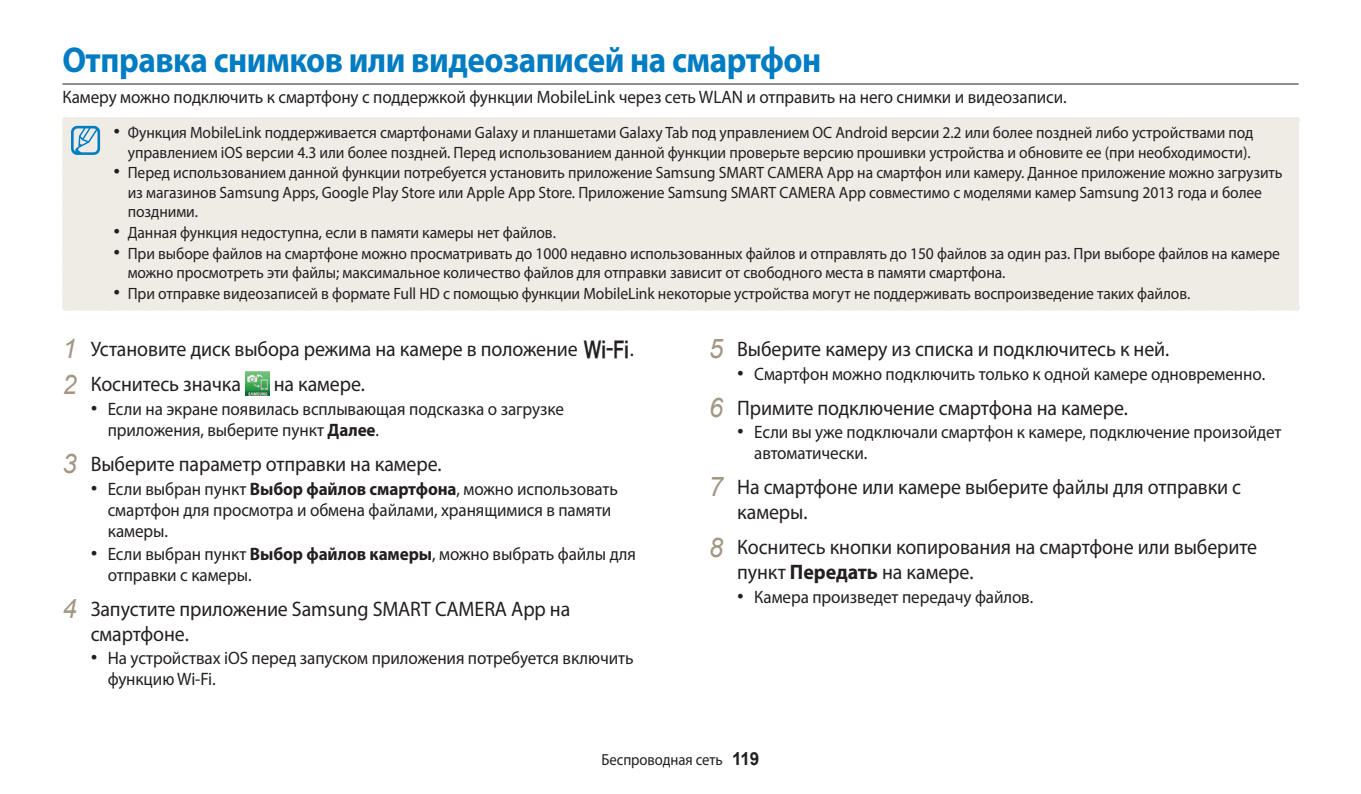
<style>
.page{position:relative;width:1361px;height:794px;background:#fff}
.page>*{position:absolute;margin:0;border:0;box-sizing:border-box;transform-origin:0 0}
.t1{font:700 36px "Myriad Pro";letter-spacing:-.015em;color:#007cc2;scale:.92 1}
.t2{font:21px/25px "Myriad Pro";letter-spacing:-.005em;color:#231f20;scale:.95 1}
.t3{font:18px/21px "Myriad Pro";letter-spacing:-.005em;color:#231f20;scale:.95 1}
.t4{font:16.4px/19.4px "Myriad Pro";letter-spacing:-.005em;color:#231f20;scale:.95 1}
.t5{font:16px "Myriad Pro";letter-spacing:-.005em;color:#231f20;scale:.92 1}
.s1{font-family:"Arial";font-size:19px}
.s2{font-family:"Arial";font-style:italic;font-size:27px;color:#a39783}
.s3{font-weight:700}
.s4{font-family:"WB800 F"}
.s5{font-family:"Arial";font-weight:700;font-size:18px}
</style>
<div class="page">
<hr style="left:62px;top:84px;width:1236px;height:1px;background:#231f20">
<div style="left:68px;top:123px;width:1225px;height:182px;background:#efece6"></div>
<div style="left:65px;top:117px;width:46px;height:6px;background:#efece6"></div>
<div style="left:62px;top:120px;width:6px;height:188px;background:#efece6"></div>
<div style="left:111px;top:117px;width:1185px;height:6px;background:#efece6"></div>
<div style="left:1293px;top:120px;width:6px;height:188px;background:#efece6"></div>
<div style="left:65px;top:305px;width:46px;height:6px;background:#efece6"></div>
<div style="left:111px;top:305px;width:1185px;height:6px;background:#efece6"></div>
<svg style="left:62px;top:117px;width:41px;height:172px"></svg>
<img style="left:245px;top:372px;width:25px;height:24px">
<h1 class="t1" style="left:62px;top:47px;width:826px">Отправка снимков или видеозаписей на смартфон</h1>
<p class="t3" style="left:62px;top:88px;width:1058px">Камеру можно подключить к смартфону с поддержкой функции MobileLink через сеть WLAN и отправить на него снимки и видеозаписи.</p>
<p class="t4" style="left:114px;top:125px;width:1201px;text-align:right"><span class="s1">•</span> Функция MobileLink поддерживается смартфонами Galaxy и планшетами Galaxy Tab под управлением ОС Android версии 2.2 или более поздней либо устройствами под управлением iOS версии 4.3 или более поздней. Перед использованием данной функции проверьте версию прошивки устройства и обновите ее (при необходимости).</p>
<p class="t4" style="left:128px;top:165px;width:1217px;text-indent:-14px"><span class="s1">•</span> Перед использованием данной функции потребуется установить приложение Samsung SMART CAMERA App на смартфон или камеру. Данное приложение можно загрузить из магазинов Samsung Apps, Google Play Store или Apple App Store. Приложение Samsung SMART CAMERA App совместимо с моделями камер Samsung 2013 года и более поздними.</p>
<p class="t4" style="left:114px;top:224px;width:467px"><span class="s1">•</span> Данная функция недоступна, если в памяти камеры нет файлов.</p>
<p class="t4" style="left:128px;top:245px;width:1214px;text-indent:-14px"><span class="s1">•</span> При выборе файлов на смартфоне можно просматривать до 1000 недавно использованных файлов и отправлять до 150 файлов за один раз. При выборе файлов на камере можно просмотреть эти файлы; максимальное количество файлов для отправки зависит от свободного места в памяти смартфона.</p>
<p class="t4" style="left:114px;top:285px;width:1135px"><span class="s1">•</span> При отправке видеозаписей в формате Full HD с помощью функции MobileLink некоторые устройства могут не поддерживать воспроизведение таких файлов.</p>
<p class="t2" style="left:709px;top:339px;width:486px"><span class="s2">5</span> Выберите камеру из списка и подключитесь к ней.</p>
<p class="t3" style="left:737px;top:365px;width:557px"><span class="s1">•</span> Смартфон можно подключить только к одной камере одновременно.</p>
<p class="t2" style="left:709px;top:397px;width:443px"><span class="s2">6</span> Примите подключение смартфона на камере.</p>
<p class="t3" style="left:754px;top:424px;width:557px;text-indent:-17px"><span class="s1">•</span> Если вы уже подключали смартфон к камере, подключение произойдет автоматически.</p>
<p class="t2" style="left:737px;top:476px;width:532px;text-indent:-28px"><span class="s2">7</span> На смартфоне или камере выберите файлы для отправки с камеры.</p>
<p class="t2" style="left:737px;top:537px;width:549px;text-indent:-28px"><span class="s2">8</span> Коснитесь кнопки копирования на смартфоне или выберите пункт <span class="s3">Передать</span> на камере.</p>
<p class="t3" style="left:737px;top:588px;width:313px"><span class="s1">•</span> Камера произведет передачу файлов.</p>
<p class="t2" style="left:62px;top:333px;width:603px;line-height:35.2px"><span class="s2">1</span> Установите диск выбора режима на камере в положение <span class="s4">w</span>.<br><span class="s2">2</span> Коснитесь значка</p>
<p class="t2" style="left:274px;top:374px;width:98px">на камере.</p>
<p class="t3" style="left:108px;top:400px;width:482px;text-indent:-17px"><span class="s1">•</span> Если на экране появилась всплывающая подсказка о загрузке приложения, выберите пункт <span class="s3">Далее</span>.</p>
<p class="t2" style="left:62px;top:453px;width:401px"><span class="s2">3</span> Выберите параметр отправки на камере.</p>
<p class="t3" style="left:108px;top:480px;width:538px;text-indent:-17px"><span class="s1">•</span> Если выбран пункт <span class="s3">Выбор файлов смартфона</span>, можно использовать смартфон для просмотра и обмена файлами, хранящимися в памяти камеры.</p>
<p class="t3" style="left:108px;top:545px;width:557px;text-indent:-17px"><span class="s1">•</span> Если выбран пункт <span class="s3">Выбор файлов камеры</span>, можно выбрать файлы для отправки с камеры.</p>
<p class="t2" style="left:91px;top:598px;width:506px;text-indent:-28px"><span class="s2">4</span> Запустите приложение Samsung SMART CAMERA App на смартфоне.</p>
<p class="t3" style="left:108px;top:649px;width:555px;text-indent:-17px"><span class="s1">•</span> На устройствах iOS перед запуском приложения потребуется включить функцию Wi-Fi.</p>
<p class="t5" style="left:601px;top:754px;width:173px">Беспроводная сеть <span class="s5">119</span></p>
</div>
